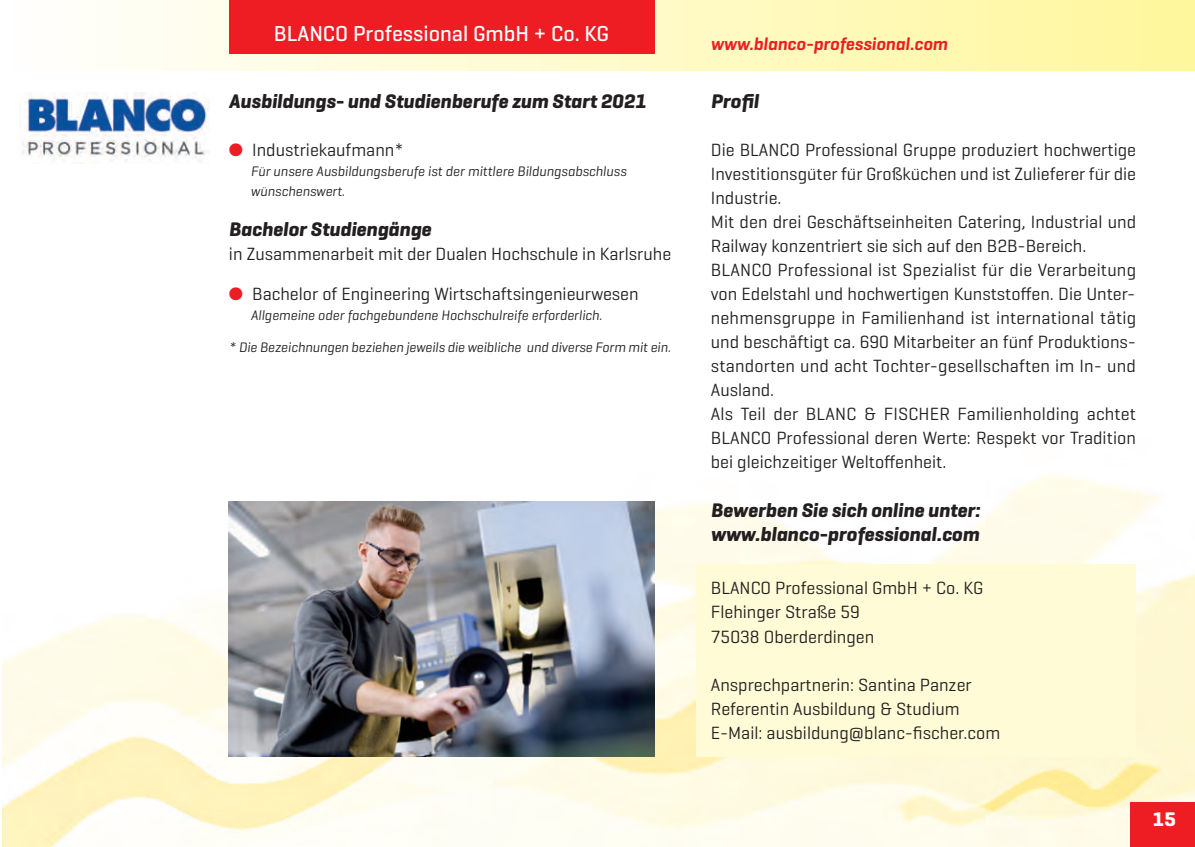
<style>
.page{position:relative;width:1195px;height:847px;background:#fff}
.page>*{position:absolute;margin:0;border:0;box-sizing:border-box;transform-origin:0 0}
.t1{font:500 22px "Geogrotesque";color:#fff}
.t2{font:italic 700 20px/24px "Geogrotesque";color:#231f20}
.t3{font:700 20px "Geogrotesque";color:#fff}
.t4{font:18px/24px "Geogrotesque";color:#231f20}
.t5{font:italic 600 18px "Geogrotesque";color:#ee1d23}
.t6{font:italic 14px/20px "Geogrotesque";color:#231f20}
.s1{color:#ee1d23}
.s2{font-family:"American Typewriter";font-weight:300;font-style:normal;font-stretch:condensed}
.s3{font-family:"American Typewriter";font-weight:300;font-stretch:condensed}
</style>
<div class="page">
<img style="left:125px;top:0;width:1070px;height:70px">
<img style="left:3px;top:474px;width:1192px;height:372px">
<div style="left:1130px;top:802px;width:65px;height:44px;background:#ee1d23"></div>
<div style="left:697px;top:563px;width:439px;height:193px;background:#fffbd6"></div>
<div style="left:229px;top:0;width:425px;height:53px;background:#ee1d23"></div>
<img style="left:22px;top:93px;width:188px;height:69px">
<img style="left:229px;top:501px;width:425px;height:255px">
<p class="t1" style="left:274px;top:26px;width:337px">BLANCO Professional GmbH + Co. KG</p>
<p class="t2" style="left:229px;top:91px;width:419px">Ausbildungs- und Studienberufe zum Start 2021</p>
<p class="t4" style="left:229px;top:140px;width:176px"><span class="s1">●</span> industriekaufmann*</p>
<p class="t6" style="left:251px;top:163px;width:377px">Fu<span class="s2">̈</span>r unsere Ausbildungsberufe ist der mittlere Bildungsabschluss wu<span class="s2">̈</span>nschenswert.</p>
<p class="t2" style="left:229px;top:219px;width:204px">Bachelor Studiengänge</p>
<p class="t4" style="left:229px;top:244px;width:444px">in Zusammenarbeit mit der Dualen Hochschule in Karlsruhe</p>
<p class="t4" style="left:229px;top:284px;width:411px"><span class="s1">●</span> bachelor of Engineering wirtschaftsingenieurwesen</p>
<p class="t6" style="left:251px;top:307px;width:353px">Allgemeine oder fachgebundene Hochschulreife erforderlich.</p>
<p class="t6" style="left:229px;top:339px;width:443px">* Die Bezeichnungen beziehen jeweils die weibliche und diverse Form mit ein.</p>
<p class="t5" style="left:711px;top:37px;width:238px">www.blanco-professional.com</p>
<p class="t2" style="left:711px;top:91px;width:49px">Profil</p>
<p class="t4" style="left:711px;top:140px;width:427px">Die bLAncO professional gruppe produziert hochwertige investitionsgu<span class="s3">̈</span>ter fu<span class="s3">̈</span>r großku<span class="s3">̈</span>chen und ist Zulieferer fu<span class="s3">̈</span>r die industrie.<br>Mit den drei geschäftseinheiten catering, industrial und railway konzentriert sie sich auf den b2b-bereich. bLAncO professional ist spezialist fu<span class="s3">̈</span>r die Verarbeitung von Edelstahl und hochwertigen Kunststoffen. Die Unter&shy;nehmensgruppe in Familienhand ist international tätig und beschäftigt ca. 690 Mitarbeiter an fu<span class="s3">̈</span>nf produktions&shy;standorten und acht tochter-gesellschaften im in- und Ausland.<br>Als teil der bLAnc &amp; FiscHEr Familienholding achtet bLAncO professional deren werte: respekt vor tradition bei gleichzeitiger weltoffenheit.</p>
<p class="t2" style="left:711px;top:499px;width:271px">Bewerben Sie sich online unter: www.blanco-professional.com</p>
<p class="t4" style="left:711px;top:578px;width:274px">bLAncO professional gmbH + co. Kg<br>Flehinger straße 59<br>75038 Oberderdingen</p>
<p class="t4" style="left:711px;top:674px;width:291px">Ansprechpartnerin: santina panzer referentin Ausbildung &amp; studium<br>E-Mail: ausbildung@blanc-fischer.com</p>
<p class="t3" style="left:1153px;top:811px;width:24px">15</p>
</div>
